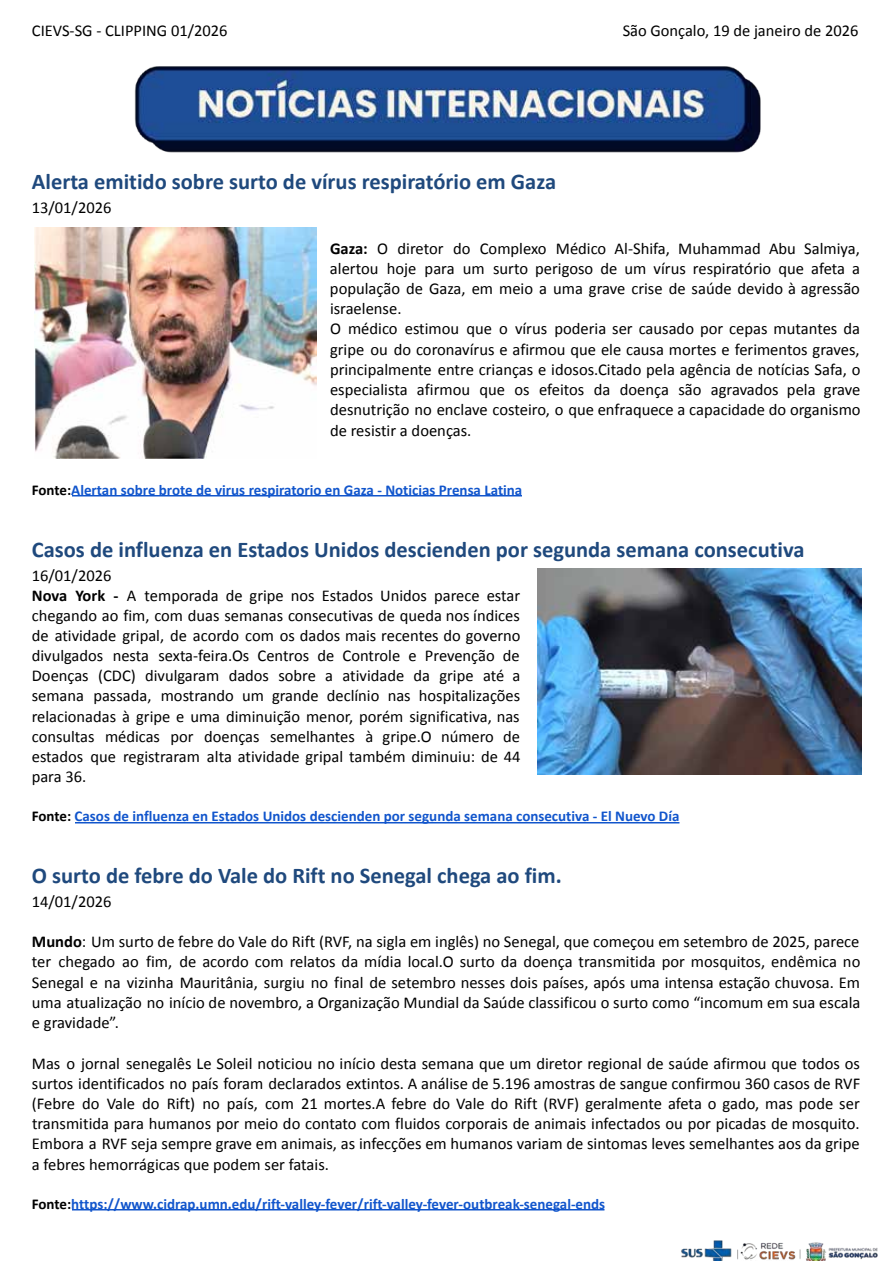
<style>
.page{position:relative;width:894px;height:1263px;background:#fff}
.page>*{position:absolute;margin:0;border:0;box-sizing:border-box;transform-origin:0 0}
.t1{font:700 22.5px "Calibri";color:#1f497d}
.t2{font:16.5px/20.2px "Calibri";color:#000}
.t3{font:700 15px "Calibri";color:#15c}
.s1{font-weight:700}
.s2{color:#000}
</style>
<div class="page">
<img style="left:134px;top:66px;width:627px;height:87px">
<hr style="left:72px;top:495px;width:450px;height:1px;background:#15c">
<hr style="left:75px;top:822px;width:605px;height:1px;background:#15c">
<hr style="left:72px;top:1209px;width:532px;height:1px;background:#15c">
<img style="left:34px;top:228px;width:283px;height:230px">
<img style="left:537px;top:569px;width:324px;height:206px">
<img style="left:681px;top:1240px;width:197px;height:21px">
<p class="t2" style="left:32px;top:21px;width:197px">CIEVS-SG - CLIPPING 01/2026</p>
<p class="t2" style="left:623px;top:21px;width:237px">São Gonçalo, 19 de janeiro de 2026</p>
<h1 class="t1" style="left:32px;top:170px;width:526px">Alerta emitido sobre surto de vírus respiratório em Gaza</h1>
<p class="t2" style="left:32px;top:198px;width:81px">13/01/2026</p>
<p class="t2" style="left:330px;top:238px;width:532px"><span class="s1">Gaza:</span> O diretor do Complexo Médico Al-Shifa, Muhammad Abu Salmiya, alertou hoje para um surto perigoso de um vírus respiratório que afeta a população de Gaza, em meio a uma grave crise de saúde devido à agressão israelense.<br>O médico estimou que o vírus poderia ser causado por cepas mutantes da gripe ou do coronavírus e afirmou que ele causa mortes e ferimentos graves, principalmente entre crianças e idosos.Citado pela agência de notícias Safa, o especialista afirmou que os efeitos da doença são agravados pela grave desnutrição no enclave costeiro, o que enfraquece a capacidade do organismo de resistir a doenças.</p>
<p class="t3" style="left:32px;top:482px;width:492px"><span class="s2">Fonte:</span>Alertan sobre brote de virus respiratorio en Gaza - Noticias Prensa Latina</p>
<h1 class="t1" style="left:32px;top:538px;width:774px">Casos de influenza en Estados Unidos descienden por segunda semana consecutiva</h1>
<p class="t2" style="left:32px;top:565px;width:490px">16/01/2026<br><span class="s1">Nova York -</span> A temporada de gripe nos Estados Unidos parece estar chegando ao fim, com duas semanas consecutivas de queda nos índices de atividade gripal, de acordo com os dados mais recentes do governo divulgados nesta sexta-feira.Os Centros de Controle e Prevenção de Doenças (CDC) divulgaram dados sobre a atividade da gripe até a semana passada, mostrando um grande declínio nas hospitalizações relacionadas à gripe e uma diminuição menor, porém significativa, nas consultas médicas por doenças semelhantes à gripe.O número de estados que registraram alta atividade gripal também diminuiu: de 44 para 36.</p>
<p class="t3" style="left:32px;top:808px;width:649px"><span class="s2">Fonte:</span> Casos de influenza en Estados Unidos descienden por segunda semana consecutiva - El Nuevo Día</p>
<h1 class="t1" style="left:32px;top:864px;width:531px">O surto de febre do Vale do Rift no Senegal chega ao fim.</h1>
<p class="t2" style="left:32px;top:891px;width:81px">14/01/2026</p>
<p class="t2" style="left:32px;top:932px;width:830px;text-align:justify"><span class="s1">Mundo</span>: Um surto de febre do Vale do Rift (RVF, na sigla em inglês) no Senegal, que começou em setembro de 2025, parece ter chegado ao fim, de acordo com relatos da mídia local.O surto da doença transmitida por mosquitos, endêmica no Senegal e na vizinha Mauritânia, surgiu no final de setembro nesses dois países, após uma intensa estação chuvosa. Em uma atualização no início de novembro, a Organização Mundial da Saúde classificou o surto como “incomum em sua escala e gravidade”.</p>
<p class="t2" style="left:32px;top:1053px;width:830px;text-align:justify">Mas o jornal senegalês Le Soleil noticiou no início desta semana que um diretor regional de saúde afirmou que todos os surtos identificados no país foram declarados extintos. A análise de 5.196 amostras de sangue confirmou 360 casos de RVF (Febre do Vale do Rift) no país, com 21 mortes.A febre do Vale do Rift (RVF) geralmente afeta o gado, mas pode ser transmitida para humanos por meio do contato com fluidos corporais de animais infectados ou por picadas de mosquito.<br>Embora a RVF seja sempre grave em animais, as infecções em humanos variam de sintomas leves semelhantes aos da gripe a febres hemorrágicas que podem ser fatais.</p>
<p class="t3" style="left:32px;top:1196px;width:575px"><span class="s2">Fonte:</span>https://www.cidrap.umn.edu/rift-valley-fever/rift-valley-fever-outbreak-senegal-ends</p>
</div>
